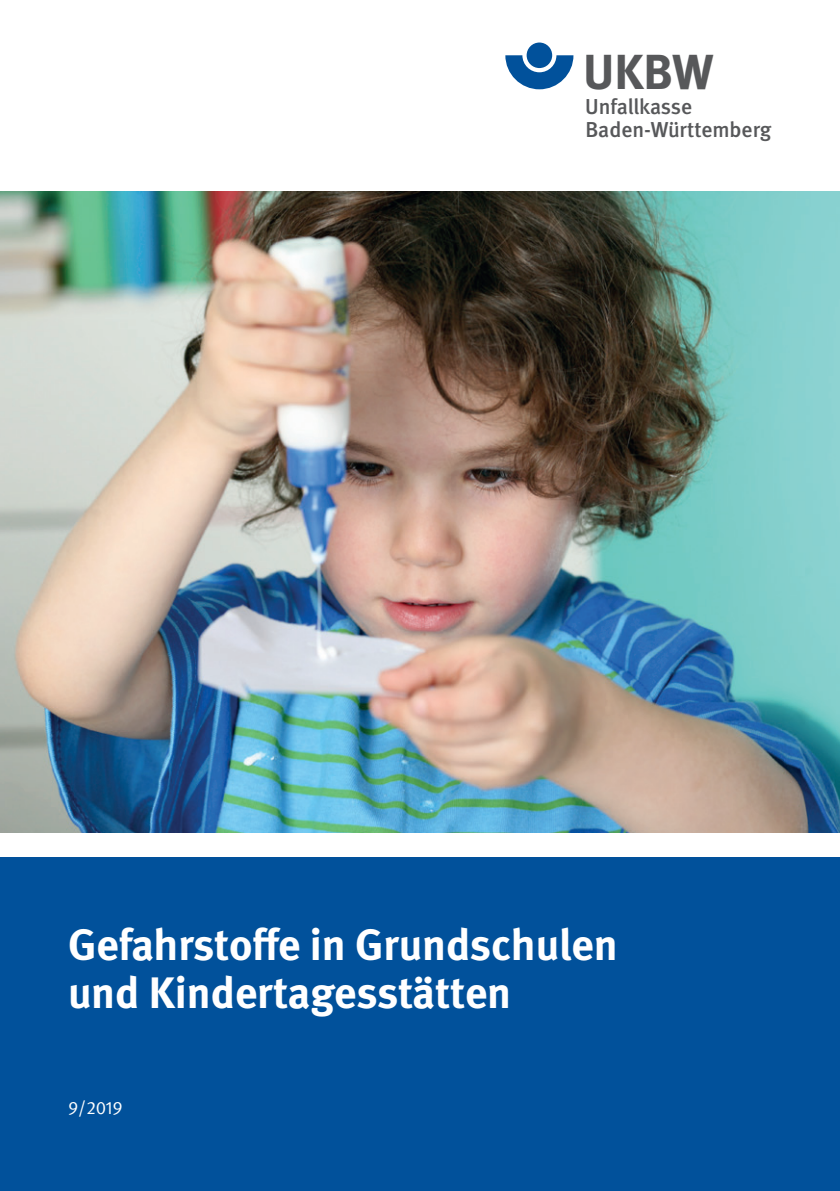
<style>
.page{position:relative;width:840px;height:1191px;background:#fff}
.page>*{position:absolute;margin:0;border:0;box-sizing:border-box;transform-origin:0 0}
.t1{font:700 49.2px "DGUV Meta";color:#57585a}
.t2{font:700 44px/48px "DGUV Meta";color:#fff}
.t3{font:500 21.6px/23px "DGUV Meta";letter-spacing:-.005em;color:#57585a}
.t4{font:18px "DGUV Meta";color:#fff}
</style>
<div class="page">
<img style="left:0;top:192px;width:839px;height:640px">
<div style="left:0;top:857px;width:839px;height:334px;background:#01519b"></div>
<svg style="left:505px;top:55px;width:68px;height:34px"></svg>
<div style="left:526px;top:43px;width:26px;height:25px;background:#01519b;border-radius:50%"></div>
<p class="t1" style="left:583px;top:43px;width:132px">UKBW</p>
<p class="t3" style="left:584px;top:95px;width:188px">Unfallkasse<br>Baden-Württemberg</p>
<p class="t2" style="left:68px;top:922px;width:551px">Gefahrstoffe in Grundschulen und Kindertagesstätten</p>
<p class="t4" style="left:68px;top:1097px;width:56px">9/2019</p>
</div>
